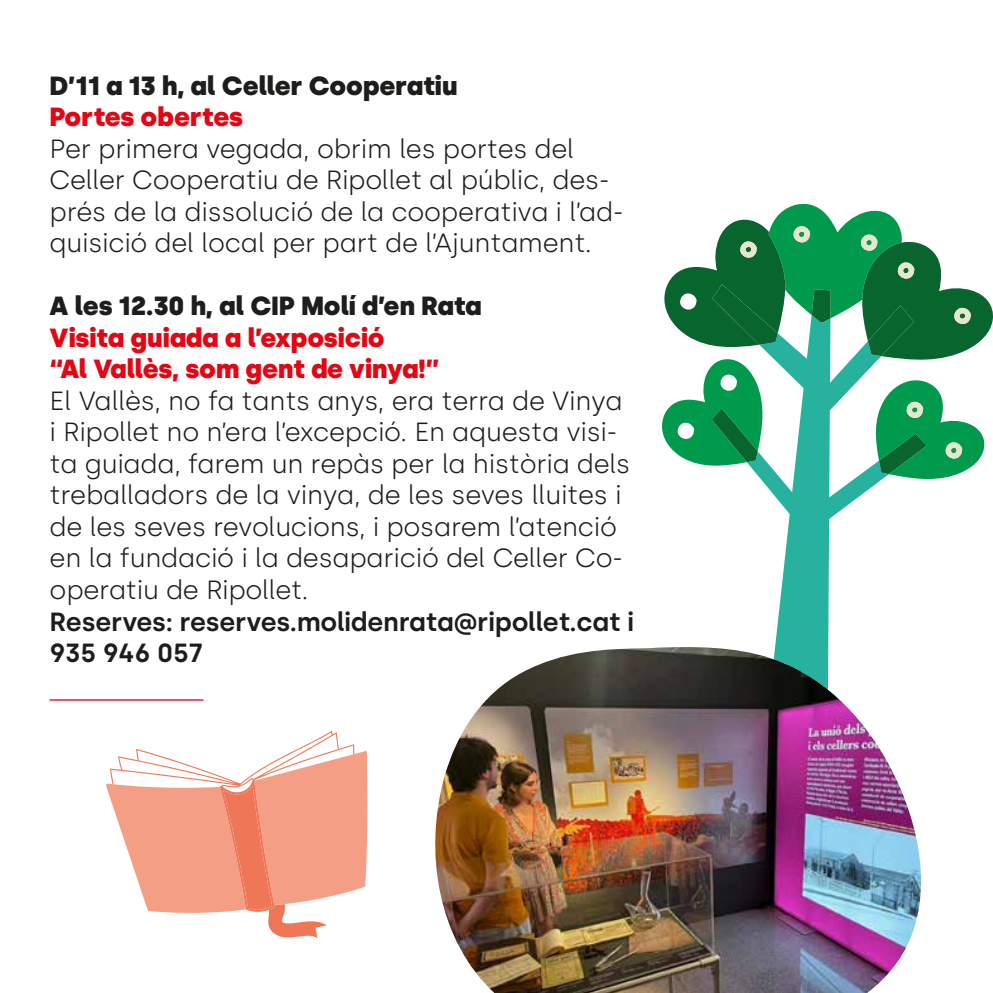
<style>
.page{position:relative;width:993px;height:993px;background:#fff}
.page>*{position:absolute;margin:0;border:0;box-sizing:border-box;transform-origin:0 0}
.t1{font:300 26.25px/31.5px "Silka";letter-spacing:-.01em;color:#1d1d1b}
.t2{font:900 26.25px/31.5px "Silka";letter-spacing:-.01em;color:#e30614}
.t3{font:900 26.25px "Silka";letter-spacing:-.01em;color:#1d1d1b}
.t4{font:600 26.25px/31.5px "Silka";letter-spacing:-.01em;color:#1d1d1b}
</style>
<div class="page">
<svg style="left:760px;top:479px;width:123px;height:167px"></svg>
<svg style="left:662px;top:203px;width:330px;height:276px"></svg>
<hr style="left:50px;top:699px;width:153px;height:1px;background:#e30614">
<img style="left:435px;top:647px;width:485px;height:345px">
<svg style="left:106px;top:745px;width:261px;height:193px"></svg>
<svg style="left:110px;top:731px;width:244px;height:181px;fill:#f49e86"></svg>
<p class="t3" style="left:50px;top:70px;width:409px">D’11 a 13 h, al Celler Cooperatiu</p>
<p class="t2" style="left:50px;top:101px;width:195px">Portes obertes</p>
<p class="t1" style="left:50px;top:133px;width:575px">Per primera vegada, obrim les portes del Celler Cooperatiu de Ripollet al públic, des&shy;prés de la dissolució de la cooperativa i l’ad&shy;quisició del local per part de l’Ajuntament.</p>
<p class="t3" style="left:50px;top:290px;width:433px">A les 12.30 h, al CIP Molí d’en Rata</p>
<p class="t2" style="left:50px;top:322px;width:391px">Visita guiada a l’exposició<br>“Al Vallès, som gent de vinya!”</p>
<p class="t1" style="left:50px;top:385px;width:582px">El Vallès, no fa tants anys, era terra de Vinya i Ripollet no n’era l’excepció. En aquesta visi&shy;ta guiada, farem un repàs per la història dels treballadors de la vinya, de les seves lluites i de les seves revolucions, i posarem l’atenció en la fundació i la desaparició del Celler Co&shy;operatiu de Ripollet.</p>
<p class="t4" style="left:50px;top:605px;width:585px">Reserves: reserves.molidenrata@ripollet.cat i<br>935 946 057</p>
</div>
